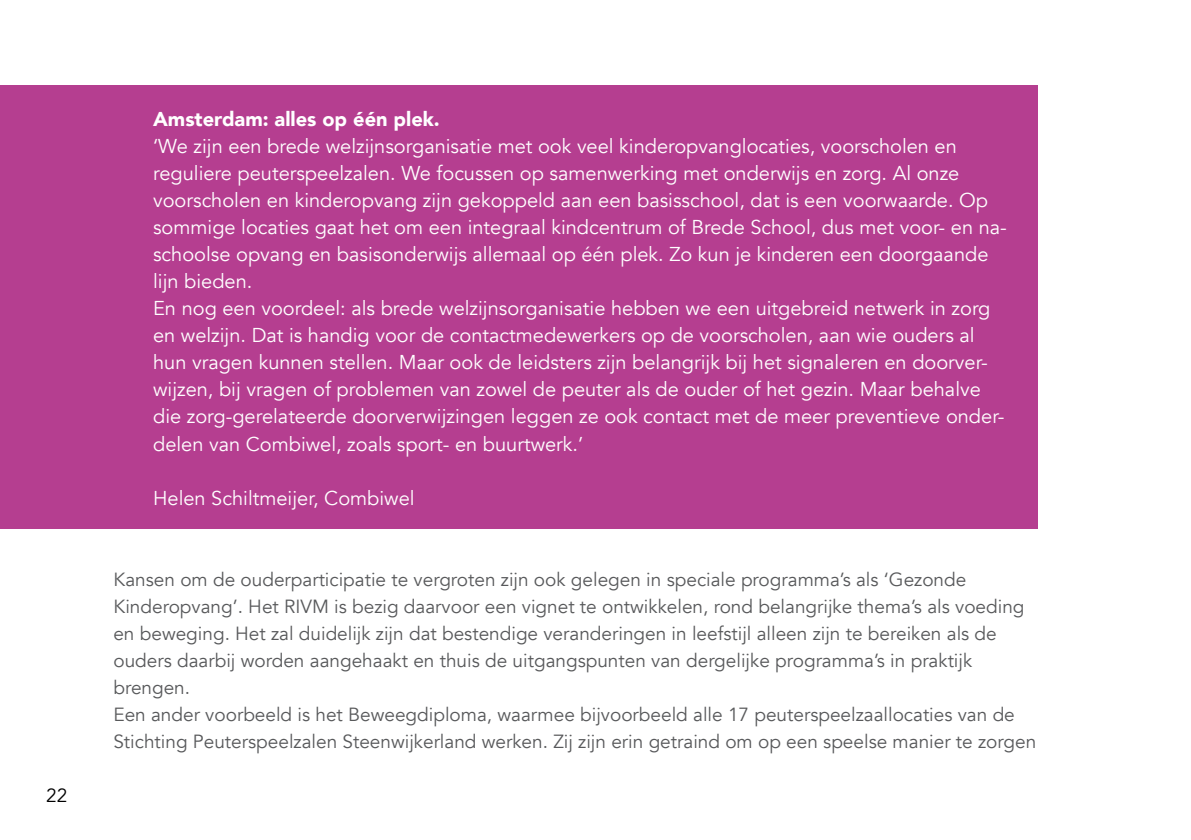
<style>
.page{position:relative;width:1191px;height:840px;background:#fff}
.page>*{position:absolute;margin:0;border:0;box-sizing:border-box;transform-origin:0 0}
.t1{font:20px/27px "Avenir";color:#fff}
.t2{font:900 20px "Avenir";color:#fff}
.t3{font:19px/27px "Avenir";color:#58595b}
.t4{font:19px "Avenir";color:#000}
</style>
<div class="page">
<div style="left:0;top:85px;width:1037px;height:443px;background:#b53e90"></div>
<p class="t4" style="left:46px;top:783px;width:23px">22</p>
<p class="t2" style="left:153px;top:102px;width:288px">Amsterdam: alles op één plek.</p>
<p class="t1" style="left:153px;top:133px;width:855px">‘We zijn een brede welzijnsorganisatie met ook veel kinderopvanglocaties, voorscholen en reguliere peuterspeelzalen. We focussen op samenwerking met onderwijs en zorg. Al onze voorscholen en kinderopvang zijn gekoppeld aan een basisschool, dat is een voorwaarde. Op sommige locaties gaat het om een integraal kindcentrum of Brede School, dus met voor- en na&shy;schoolse opvang en basisonderwijs allemaal op één plek. Zo kun je kinderen een doorgaande lijn bieden.<br>En nog een voordeel: als brede welzijnsorganisatie hebben we een uitgebreid netwerk in zorg en welzijn. Dat is handig voor de contactmedewerkers op de voorscholen, aan wie ouders al hun vragen kunnen stellen. Maar ook de leidsters zijn belangrijk bij het signaleren en doorver&shy;wijzen, bij vragen of problemen van zowel de peuter als de ouder of het gezin. Maar behalve die zorg-gerelateerde doorverwijzingen leggen ze ook contact met de meer preventieve onder&shy;delen van Combiwel, zoals sport- en buurtwerk.’</p>
<p class="t1" style="left:153px;top:484px;width:263px">Helen Schiltmeijer, Combiwel</p>
<p class="t3" style="left:113px;top:565px;width:924px">Kansen om de ouderparticipatie te vergroten zijn ook gelegen in speciale programma’s als ‘Gezonde Kinderopvang’. Het RIVM is bezig daarvoor een vignet te ontwikkelen, rond belangrijke thema’s als voeding en beweging. Het zal duidelijk zijn dat bestendige veranderingen in leefstijl alleen zijn te bereiken als de ouders daarbij worden aangehaakt en thuis de uitgangspunten van dergelijke programma’s in praktijk brengen.<br>Een ander voorbeeld is het Beweegdiploma, waarmee bijvoorbeeld alle 17 peuterspeelzaallocaties van de Stichting Peuterspeelzalen Steenwijkerland werken. Zij zijn erin getraind om op een speelse manier te zorgen</p>
</div>
